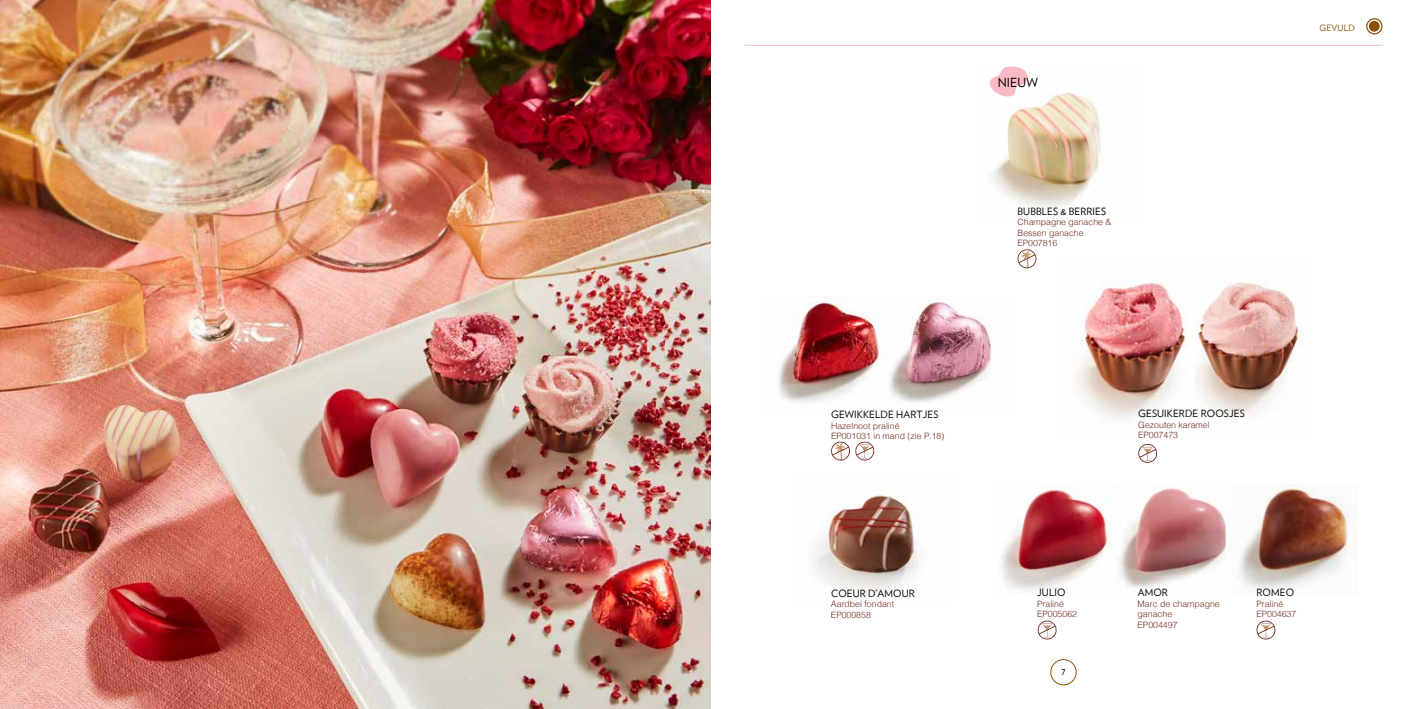
<style>
.page{position:relative;width:1418px;height:709px;background:#fff}
.page>*{position:absolute;margin:0;border:0;box-sizing:border-box;transform-origin:0 0}
.t1{font:12.5px "Verlag";letter-spacing:.01em;color:#000}
.t2{font:10px "Verlag";letter-spacing:.015em;color:#000}
.t3{font:300 8.75px/10.5px "Helvetica";color:#6f2b1d}
.t4{font:8.75px "Verlag";letter-spacing:.015em;color:#87530d}
</style>
<div class="page">
<hr style="left:744px;top:45px;width:638px;height:1px;background:#f9bcc6">
<div style="left:1050px;top:659px;width:26px;height:26px;border:1px solid #87530d;border-radius:50%"></div>
<img style="left:1120px;top:487px;width:107px;height:102px">
<img style="left:1001px;top:484px;width:119px;height:108px">
<img style="left:1239px;top:485px;width:118px;height:106px">
<img style="left:1073px;top:282px;width:115px;height:138px">
<img style="left:1195px;top:282px;width:112px;height:136px">
<svg style="left:1037px;top:620px;width:19px;height:19px"></svg>
<svg style="left:1256px;top:620px;width:19px;height:19px"></svg>
<svg style="left:1138px;top:444px;width:19px;height:19px"></svg>
<img style="left:815px;top:489px;width:104px;height:104px">
<img style="left:0;top:0;width:710px;height:709px">
<img style="left:777px;top:296px;width:98px;height:108px">
<img style="left:875px;top:302px;width:117px;height:101px">
<img style="left:990px;top:66px;width:111px;height:142px">
<svg style="left:831px;top:441px;width:43px;height:19px"></svg>
<svg style="left:1017px;top:249px;width:19px;height:19px"></svg>
<div style="left:1366px;top:18px;width:16px;height:16px;border:1px solid #87530d;border-radius:50%"></div>
<div style="left:1369px;top:21px;width:9px;height:10px;background:#87530d;border-radius:50%"></div>
<div style="left:1368px;top:21px;width:11px;height:11px;border:1px solid #87530d;border-radius:50%"></div>
<h1 class="t1" style="left:997px;top:73px;width:42px">NIEUW</h1>
<p class="t2" style="left:1017px;top:203px;width:90px">BUBBLES &amp; BERRIES</p>
<p class="t3" style="left:1017px;top:216px;width:95px">Champagne ganache &amp;<br>Bessen ganache<br>EP007816</p>
<p class="t4" style="left:1319px;top:21px;width:37px">GEVULD</p>
<p class="t2" style="left:831px;top:407px;width:109px">GEWIKKELDE HARTJES</p>
<p class="t3" style="left:831px;top:420px;width:115px">Hazelnoot praliné<br>EP001031 in mand (zie P.18)</p>
<p class="t2" style="left:831px;top:585px;width:85px">COEUR D’AMOUR</p>
<p class="t3" style="left:831px;top:598px;width:65px">Aardbei fondant<br>EP000858</p>
<p class="t2" style="left:1037px;top:585px;width:30px">JULIO</p>
<p class="t3" style="left:1037px;top:598px;width:41px">Praliné<br>EP005062</p>
<p class="t2" style="left:1061px;top:664px;width:6px">7</p>
<p class="t2" style="left:1138px;top:406px;width:108px">GESUIKERDE ROOSJES</p>
<p class="t3" style="left:1138px;top:419px;width:73px">Gezouten karamel<br>EP007473</p>
<p class="t2" style="left:1137px;top:585px;width:32px">AMOR</p>
<p class="t3" style="left:1137px;top:598px;width:84px">Marc de champagne ganache<br>EP004497</p>
<p class="t2" style="left:1256px;top:585px;width:39px">ROMEO</p>
<p class="t3" style="left:1256px;top:598px;width:41px">Praliné<br>EP004637</p>
</div>
